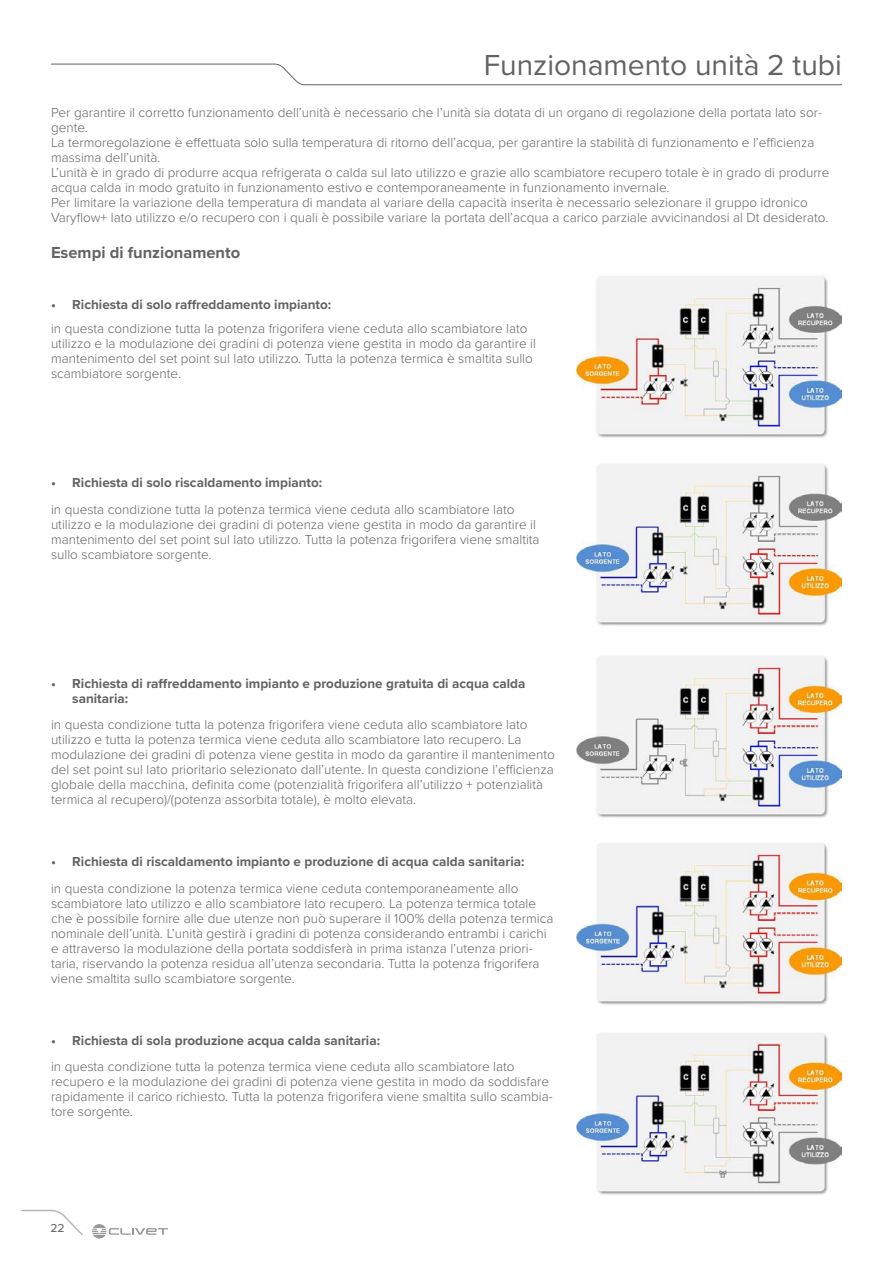
<style>
.page{position:relative;width:893px;height:1263px;background:#fff}
.page>*{position:absolute;margin:0;border:0;box-sizing:border-box;transform-origin:0 0}
.t1{font:30px "Proxima Nova";color:#636366}
.t2{font:700 16.5px "Proxima Nova";color:#636366}
.t3{font:300 13.5px/15px "Proxima Nova";color:#636366}
.t4{font:700 13.5px/15px "Proxima Nova";color:#636366}
.t5{font:500 12px "Proxima Nova";color:#6c6d70}
</style>
<div class="page">
<svg style="left:51px;top:63px;width:791px;height:22px"></svg>
<svg style="left:21px;top:1209px;width:62px;height:26px"></svg>
<svg style="left:92px;top:1224px;width:76px;height:14px"></svg>
<img style="left:576px;top:276px;width:266px;height:162px">
<img style="left:576px;top:843px;width:266px;height:162px">
<img style="left:576px;top:1033px;width:266px;height:162px">
<img style="left:576px;top:464px;width:266px;height:162px">
<img style="left:576px;top:656px;width:266px;height:162px">
<h1 class="t1" style="left:484px;top:42px;width:360px">Funzionamento unità 2 tubi</h1>
<p class="t3" style="left:51px;top:104px;width:780px">Per garantire il corretto funzionamento dell’unità è necessario che l’unità sia dotata di un organo di regolazione della portata lato sor&shy;gente.<br>La termoregolazione è effettuata solo sulla temperatura di ritorno dell’acqua, per garantire la stabilità di funzionamento e l’efficienza massima dell’unità.<br>L’unità è in grado di produrre acqua refrigerata o calda sul lato utilizzo e grazie allo scambiatore recupero totale è in grado di produrre acqua calda in modo gratuito in funzionamento estivo e contemporaneamente in funzionamento invernale.<br>Per limitare la variazione della temperatura di mandata al variare della capacità inserita è necessario selezionare il gruppo idronico Varyflow+ lato utilizzo e/o recupero con i quali è possibile variare la portata dell’acqua a carico parziale avvicinandosi al Dt desiderato.</p>
<p class="t2" style="left:51px;top:240px;width:191px">Esempi di funzionamento</p>
<p class="t4" style="left:51px;top:297px;width:282px">• Richiesta di solo raffreddamento impianto:</p>
<p class="t3" style="left:51px;top:320px;width:486px">in questa condizione tutta la potenza frigorifera viene ceduta allo scambiatore lato utilizzo e la modulazione dei gradini di potenza viene gestita in modo da garantire il mantenimento del set point sul lato utilizzo. Tutta la potenza termica è smaltita sullo scambiatore sorgente.</p>
<p class="t4" style="left:51px;top:475px;width:273px">• Richiesta di solo riscaldamento impianto:</p>
<p class="t3" style="left:51px;top:501px;width:490px">in questa condizione tutta la potenza termica viene ceduta allo scambiatore lato utilizzo e la modulazione dei gradini di potenza viene gestita in modo da garantire il mantenimento del set point sul lato utilizzo. Tutta la potenza frigorifera viene smaltita sullo scambiatore sorgente.</p>
<p class="t4" style="left:72px;top:675px;width:455px;text-indent:-21px">• Richiesta di raffreddamento impianto e produzione gratuita di acqua calda sanitaria:</p>
<p class="t3" style="left:51px;top:716px;width:505px">in questa condizione tutta la potenza frigorifera viene ceduta allo scambiatore lato utilizzo e tutta la potenza termica viene ceduta allo scambiatore lato recupero. La modulazione dei gradini di potenza viene gestita in modo da garantire il mantenimento del set point sul lato prioritario selezionato dall’utente. In questa condizione l’efficienza globale della macchina, definita come (potenzialità frigorifera all’utilizzo + potenzialità termica al recupero)/(potenza assorbita totale), è molto elevata.</p>
<p class="t4" style="left:51px;top:854px;width:475px">• Richiesta di riscaldamento impianto e produzione di acqua calda sanitaria:</p>
<p class="t3" style="left:51px;top:880px;width:504px">in questa condizione la potenza termica viene ceduta contemporaneamente allo scambiatore lato utilizzo e allo scambiatore lato recupero. La potenza termica totale che è possibile fornire alle due utenze non può superare il 100% della potenza termica nominale dell’unità. L’unità gestirà i gradini di potenza considerando entrambi i carichi e attraverso la modulazione della portata soddisferà in prima istanza l’utenza priori&shy;taria, riservando la potenza residua all’utenza secondaria. Tutta la potenza frigorifera viene smaltita sullo scambiatore sorgente.</p>
<p class="t4" style="left:51px;top:1032px;width:331px">• Richiesta di sola produzione acqua calda sanitaria:</p>
<p class="t3" style="left:51px;top:1058px;width:503px">in questa condizione tutta la potenza termica viene ceduta allo scambiatore lato recupero e la modulazione dei gradini di potenza viene gestita in modo da soddisfare rapidamente il carico richiesto. Tutta la potenza frigorifera viene smaltita sullo scambia&shy;tore sorgente.</p>
<p class="t5" style="left:51px;top:1219px;width:16px">22</p>
</div>
